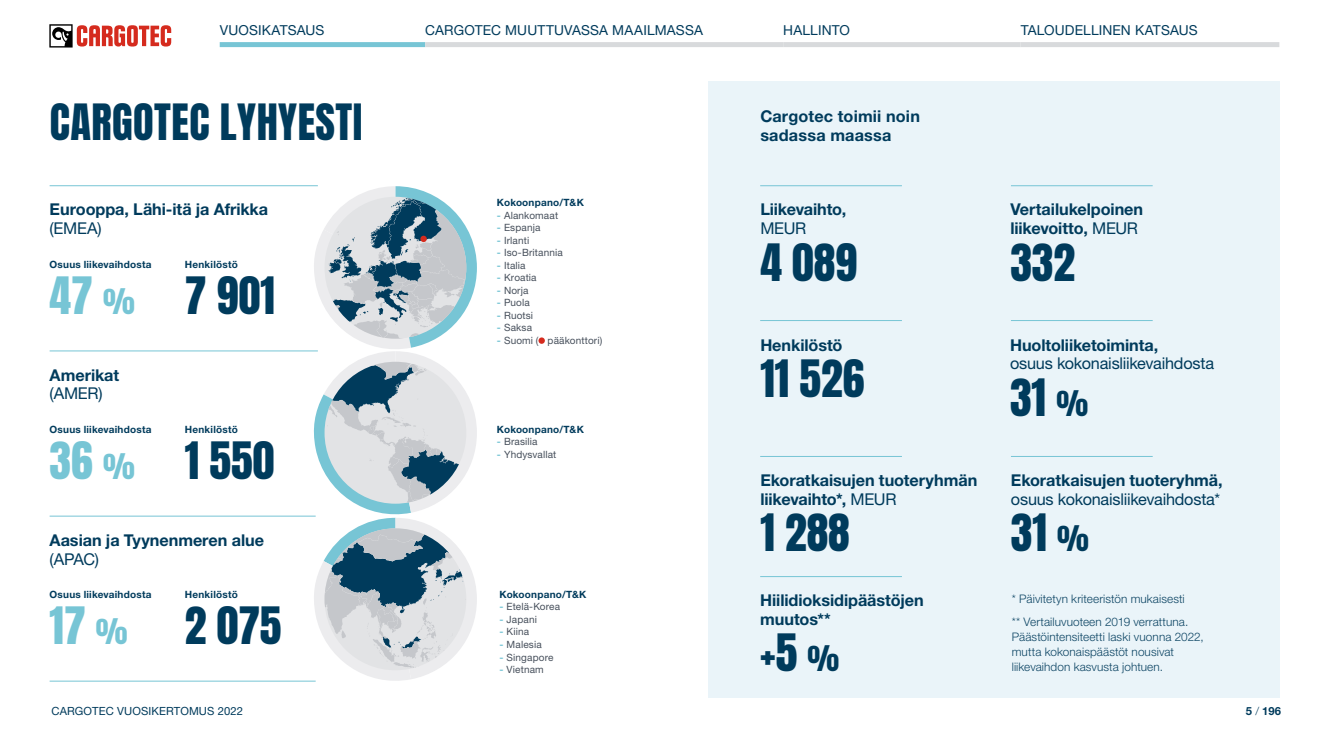
<style>
.page{position:relative;width:1329px;height:745px;background:#fff}
.page>*{position:absolute;margin:0;border:0;box-sizing:border-box;transform-origin:0 0}
.Highlight_Num_2{font:43.75px "Anton";color:#003b5c}
.Highlight_Num_2-2{font:43.75px "Anton";color:#77c5d5}
.t1{font:42.5px "Anton";letter-spacing:.01em;color:#003b5c}
.Highlight_body_2{font:700 16.25px/18.8px "Helvetica Neue LT Std";letter-spacing:-.005em;color:#003b5c}
.Highlight_body_2-2{font:16.25px/18.8px "Helvetica Neue LT Std";letter-spacing:-.015em;color:#003b5c}
.Callout{font:700 16.25px/18.8px "Helvetica Neue LT Std";letter-spacing:.01em;color:#003b5c}
.t2{font:13.75px "Helvetica Neue LT Std";letter-spacing:.01em;color:#003b5c}
.Highlights_body{font:300 11.75px/15px "Helvetica Neue LT Std";letter-spacing:.01em;color:#0d4564}
.t3{font:11.25px "Helvetica Neue LT Std";letter-spacing:.01em;color:#003b5c}
.t4{font:700 11.25px "Helvetica Neue LT Std";color:#003b5c}
.t5{font:10px "Helvetica Neue LT Std";letter-spacing:.015em;color:#464f5b}
.Highlight_body_3{font:700 10px "Helvetica Neue LT Std";letter-spacing:.02em;color:#003b5c}
.s1{font-weight:400}
.s2{font-size:30px}
.s3{font-family:"Helvetica Neue";font-weight:700;color:#77c5d5}
.s4{font-weight:700}
.s5{font-weight:300}
</style>
<div class="page">
<hr style="left:50px;top:350px;width:268px;height:1px;background:#77c5d5">
<hr style="left:50px;top:185px;width:268px;height:1px;background:#77c5d5">
<hr style="left:50px;top:515px;width:266px;height:1px;background:#77c5d5">
<hr style="left:50px;top:680px;width:266px;height:1px;background:#77c5d5">
<div style="left:708px;top:81px;width:571px;height:616px;background:#eaf4f9"></div>
<div style="left:538px;top:337px;width:7px;height:6px;background:#d52b1e;border-radius:50%"></div>
<hr style="left:760px;top:185px;width:142px;height:1px;background:#77c5d5">
<hr style="left:760px;top:576px;width:142px;height:1px;background:#77c5d5">
<hr style="left:1011px;top:185px;width:141px;height:1px;background:#77c5d5">
<hr style="left:760px;top:320px;width:142px;height:1px;background:#77c5d5">
<hr style="left:1011px;top:320px;width:141px;height:1px;background:#77c5d5">
<hr style="left:760px;top:456px;width:142px;height:1px;background:#77c5d5">
<hr style="left:1011px;top:456px;width:141px;height:1px;background:#77c5d5">
<svg style="left:312px;top:186px;width:165px;height:496px"></svg>
<svg style="left:49px;top:24px;width:122px;height:23px"></svg>
<div style="left:220px;top:42px;width:205px;height:5px;background:#77c5d5"></div>
<div style="left:425px;top:42px;width:358px;height:5px;background:#d8dadc"></div>
<div style="left:783px;top:42px;width:237px;height:5px;background:#d8dadc"></div>
<div style="left:1020px;top:42px;width:259px;height:5px;background:#d8dadc"></div>
<p class="t2" style="left:220px;top:22px;width:106px">VUOSIKATSAUS</p>
<p class="t2" style="left:425px;top:22px;width:279px">CARGOTEC MUUTTUVASSA MAAILMASSA</p>
<p class="t2" style="left:783px;top:22px;width:68px">HALLINTO</p>
<p class="t2" style="left:1020px;top:22px;width:179px">TALOUDELLINEN KATSAUS</p>
<h1 class="t1" style="left:50px;top:101px;width:314px">CARGOTEC LYHYESTI</h1>
<p class="Highlight_body_2" style="left:50px;top:200px;width:220px">Eurooppa, Lähi-itä ja Afrikka <span class="s1">(EMEA)</span></p>
<p class="Highlight_body_3" style="left:50px;top:258px;width:103px">Osuus liikevaihdosta</p>
<p class="Highlight_Num_2-2" style="left:50px;top:273px;width:87px">47 <span class="s2">%</span></p>
<p class="Highlight_body_3" style="left:185px;top:258px;width:54px">Henkilöstö</p>
<p class="Highlight_Num_2" style="left:185px;top:273px;width:91px">7 901</p>
<p class="Highlight_body_2" style="left:50px;top:365px;width:71px">Amerikat <span class="s1">(AMER)</span></p>
<p class="Highlight_body_3" style="left:50px;top:423px;width:103px">Osuus liikevaihdosta</p>
<p class="Highlight_Num_2-2" style="left:50px;top:438px;width:87px">36 <span class="s2">%</span></p>
<p class="Highlight_body_3" style="left:185px;top:423px;width:54px">Henkilöstö</p>
<p class="Highlight_Num_2" style="left:185px;top:438px;width:91px">1 550</p>
<p class="Highlight_body_2" style="left:50px;top:530px;width:216px">Aasian ja Tyynenmeren alue <span class="s1">(APAC)</span></p>
<p class="Highlight_body_3" style="left:50px;top:587px;width:103px">Osuus liikevaihdosta</p>
<p class="Highlight_Num_2-2" style="left:50px;top:603px;width:80px">17 <span class="s2">%</span></p>
<p class="Highlight_body_3" style="left:185px;top:587px;width:54px">Henkilöstö</p>
<p class="Highlight_Num_2" style="left:185px;top:603px;width:98px">2 075</p>
<p class="Highlight_body_3" style="left:497px;top:196px;width:88px">Kokoonpano/T&amp;K</p>
<p class="t5" style="left:497px;top:209px;width:63px"><span class="s3">‐</span> Alankomaat</p>
<p class="t5" style="left:497px;top:221px;width:45px"><span class="s3">‐</span> Espanja</p>
<p class="t5" style="left:497px;top:234px;width:34px"><span class="s3">‐</span> Irlanti</p>
<p class="t5" style="left:497px;top:246px;width:67px"><span class="s3">‐</span> Iso-Britannia</p>
<p class="t5" style="left:497px;top:259px;width:30px"><span class="s3">‐</span> Italia</p>
<p class="t5" style="left:497px;top:271px;width:41px"><span class="s3">‐</span> Kroatia</p>
<p class="t5" style="left:497px;top:284px;width:33px"><span class="s3">‐</span> Norja</p>
<p class="t5" style="left:497px;top:296px;width:34px"><span class="s3">‐</span> Puola</p>
<p class="t5" style="left:497px;top:309px;width:38px"><span class="s3">‐</span> Ruotsi</p>
<p class="t5" style="left:497px;top:321px;width:37px"><span class="s3">‐</span> Saksa</p>
<p class="t5" style="left:497px;top:334px;width:107px"><span class="s3">‐</span> Suomi ( pääkonttori)</p>
<p class="Highlight_body_3" style="left:497px;top:423px;width:88px">Kokoonpano/T&amp;K</p>
<p class="t5" style="left:497px;top:435px;width:42px"><span class="s3">‐</span> Brasilia</p>
<p class="t5" style="left:497px;top:448px;width:61px"><span class="s3">‐</span> Yhdysvallat</p>
<p class="Highlight_body_3" style="left:499px;top:587px;width:88px">Kokoonpano/T&amp;K</p>
<p class="t5" style="left:499px;top:600px;width:62px"><span class="s3">‐</span> Etelä-Korea</p>
<p class="t5" style="left:499px;top:613px;width:39px"><span class="s3">‐</span> Japani</p>
<p class="t5" style="left:499px;top:625px;width:31px"><span class="s3">‐</span> Kiina</p>
<p class="t5" style="left:499px;top:638px;width:44px"><span class="s3">‐</span> Malesia</p>
<p class="t5" style="left:499px;top:650px;width:55px"><span class="s3">‐</span> Singapore</p>
<p class="t5" style="left:499px;top:663px;width:46px"><span class="s3">‐</span> Vietnam</p>
<p class="Callout" style="left:760px;top:106px;width:161px">Cargotec toimii noin sadassa maassa</p>
<p class="Highlight_body_2" style="left:760px;top:200px;width:88px">Liikevaihto,<br><span class="s1">MEUR</span></p>
<p class="Highlight_Num_2" style="left:760px;top:240px;width:99px">4 089</p>
<p class="Highlight_body_2" style="left:760px;top:335px;width:84px">Henkilöstö</p>
<p class="Highlight_Num_2" style="left:760px;top:356px;width:106px">11 526</p>
<p class="Highlight_body_2" style="left:760px;top:470px;width:218px">Ekoratkaisujen tuoteryhmän liikevaihto*, <span class="s1">MEUR</span></p>
<p class="Highlight_Num_2" style="left:760px;top:510px;width:91px">1 288</p>
<p class="Highlight_body_2" style="left:760px;top:590px;width:165px">Hiilidioksidipäästöjen muutos**</p>
<p class="Highlight_Num_2" style="left:760px;top:630px;width:81px">+5 <span class="s2">%</span></p>
<p class="Highlight_body_2" style="left:1010px;top:200px;width:134px">Vertailukelpoinen liikevoitto, <span class="s1">MEUR</span></p>
<p class="Highlight_Num_2" style="left:1010px;top:240px;width:66px">332</p>
<p class="Highlight_body_2-2" style="left:1010px;top:335px;width:206px"><span class="s4">Huoltoliiketoiminta,<br></span>osuus kokonaisliikevaihdosta</p>
<p class="Highlight_Num_2" style="left:1010px;top:375px;width:80px">31 <span class="s2">%</span></p>
<p class="Highlight_body_2-2" style="left:1011px;top:470px;width:213px"><span class="s4">Ekoratkaisujen tuoteryhmä, </span>osuus kokonaisliikevaihdosta*</p>
<p class="Highlight_Num_2" style="left:1011px;top:510px;width:80px">31 <span class="s2">%</span></p>
<p class="Highlights_body" style="left:1012px;top:591px;width:174px">* Päivitetyn kriteeristön mukaisesti</p>
<p class="Highlights_body" style="left:1012px;top:613px;width:193px">** Vertailuvuoteen 2019 verrattuna.<br>Päästöintensiteetti laski vuonna 2022, mutta kokonaispäästöt nousivat liikevaihdon kasvusta johtuen.</p>
<p class="t3" style="left:51px;top:704px;width:193px">CARGOTEC VUOSIKERTOMUS 2022</p>
<p class="t4" style="left:1246px;top:703px;width:37px">5 <span class="s5">/</span> 196</p>
</div>
